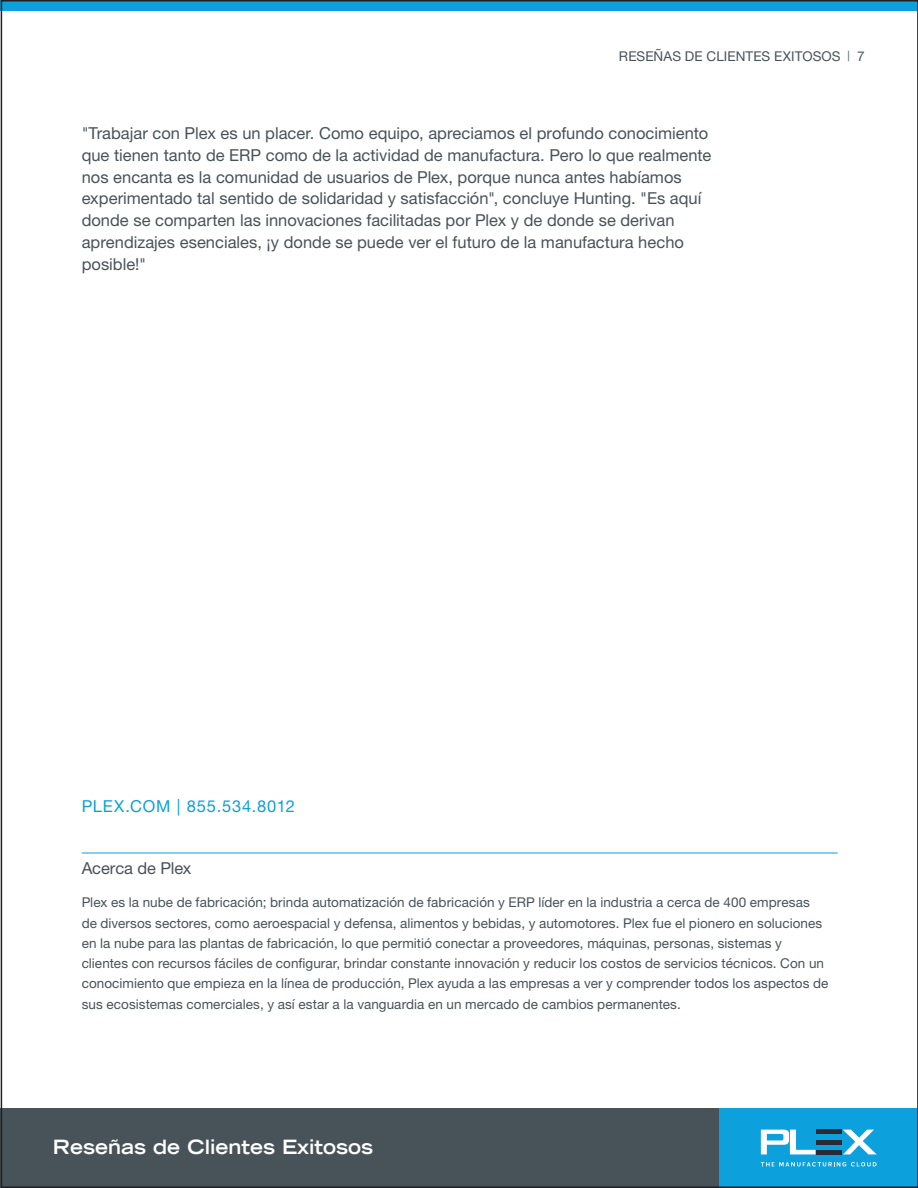
<style>
.page{position:relative;width:918px;height:1188px;background:#fff}
.page>*{position:absolute;margin:0;border:0;box-sizing:border-box;transform-origin:0 0}
.t1{font:700 expanded 19.5px "Trade Gothic LT";color:#fff}
.copy{font:16.5px/21.8px "Helvetica Neue LT Pro";color:#475359}
.t2{font:16.5px "Helvetica Neue LT Pro";letter-spacing:.05em;color:#0ca0dc}
.asset{font:13.5px/20.2px "Helvetica Neue LT Pro";letter-spacing:.005em;color:#475359}
.s1{font-size:10.5px}
</style>
<div class="page">
<div style="left:1px;top:1108px;width:734px;height:80px;background:#475359"></div>
<div style="left:719px;top:1108px;width:199px;height:80px;background:#0ca0dc"></div>
<svg style="left:761px;top:1130px;width:55px;height:24px"></svg>
<svg style="left:843px;top:1130px;width:33px;height:24px"></svg>
<hr style="left:816px;top:1150px;width:26px;height:4px;background:#282a38">
<hr style="left:816px;top:1130px;width:26px;height:4px;background:#282a38">
<div style="left:816px;top:1140px;width:26px;height:5px;background:#282a38"></div>
<svg style="left:761px;top:1162px;width:116px;height:4px"></svg>
<div style="left:1px;top:0;width:917px;height:11px;background:#0ca0dc"></div>
<hr style="left:82px;top:853px;width:756px;height:1px;background:#0ca0dc">
<p class="asset" style="left:619px;top:46px;width:247px">RESEÑAS DE CLIENTES EXITOSOS <span class="s1">|</span> 7</p>
<p class="copy" style="left:82px;top:122px;width:631px">"Trabajar con Plex es un placer. Como equipo, apreciamos el profundo conocimiento que tienen tanto de ERP como de la actividad de manufactura. Pero lo que realmente nos encanta es la comunidad de usuarios de Plex, porque nunca antes habíamos experimentado tal sentido de solidaridad y satisfacción", concluye Hunting. "Es aquí donde se comparten las innovaciones facilitadas por Plex y de donde se derivan aprendizajes esenciales, ¡y donde se puede ver el futuro de la manufactura hecho posible!"</p>
<p class="t2" style="left:82px;top:796px;width:215px">PLEX.COM | 855.534.8012</p>
<p class="copy" style="left:82px;top:856px;width:111px">Acerca de Plex</p>
<p class="asset" style="left:82px;top:892px;width:748px">Plex es la nube de fabricación; brinda automatización de fabricación y ERP líder en la industria a cerca de 400 empresas de diversos sectores, como aeroespacial y defensa, alimentos y bebidas, y automotores. Plex fue el pionero en soluciones en la nube para las plantas de fabricación, lo que permitió conectar a proveedores, máquinas, personas, sistemas y clientes con recursos fáciles de configurar, brindar constante innovación y reducir los costos de servicios técnicos. Con un conocimiento que empieza en la línea de producción, Plex ayuda a las empresas a ver y comprender todos los aspectos de sus ecosistemas comerciales, y así estar a la vanguardia en un mercado de cambios permanentes.</p>
<h1 class="t1" style="left:53px;top:1134px;width:322px">Reseñas de Clientes Exitosos</h1>
</div>
